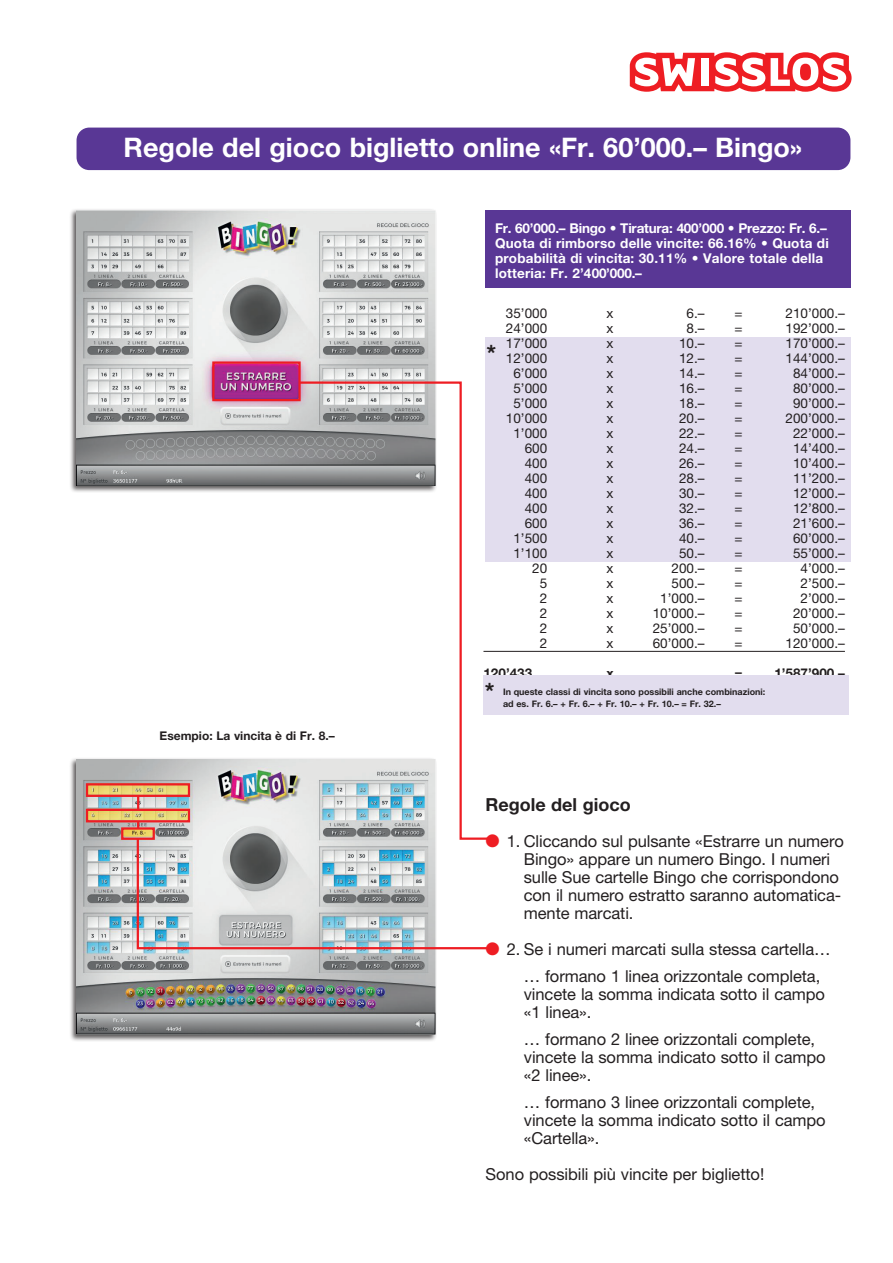
<style>
.page{position:relative;width:893px;height:1263px;background:#fff}
.page>*{position:absolute;margin:0;border:0;box-sizing:border-box;transform-origin:0 0}
.t1{font:700 27px "Helvetica Neue CE";color:#fff}
.t2{font:700 24px "Helvetica Neue CE";color:#231f20}
.t3{font:700 18px "Helvetica Neue CE";color:#231f20}
.t4{font:16.5px/18px "Helvetica Neue CE";letter-spacing:-.005em;color:#231f20}
.t5{font:13.5px "Helvetica Neue CE";color:#231f20}
.t6{font:700 13.5px/15px "Helvetica Neue CE";letter-spacing:.015em;color:#fff}
.t7{font:700 13.5px "Helvetica Neue CE";color:#231f20}
.t8{font:700 12px "Helvetica Neue CE";color:#231f20}
.t9{font:700 9px/12px "Helvetica Neue CE";color:#231f20}
.s1{color:#ee1d23}
</style>
<div class="page">
<div style="left:485px;top:337px;width:365px;height:224px;background:#e2ddee"></div>
<hr style="left:483px;top:651px;width:362px;height:1px;background:#231f20">
<div style="left:485px;top:210px;width:366px;height:78px;background:#593795"></div>
<div style="left:483px;top:675px;width:366px;height:40px;background:#e2ddee"></div>
<svg style="left:630px;top:52px;width:222px;height:40px"></svg>
<div style="left:77px;top:128px;width:773px;height:42px;background:#593795;border-radius:13px"></div>
<div style="left:69px;top:758px;width:368px;height:284px;background:#231f20;opacity:.75"></div>
<img style="left:77px;top:760px;width:359px;height:274px">
<div style="left:69px;top:208px;width:368px;height:285px;background:#231f20;opacity:.75"></div>
<img style="left:77px;top:211px;width:359px;height:274px">
<div style="left:86px;top:783px;width:104px;height:14px;border:2px solid #ee1d23"></div>
<div style="left:212px;top:361px;width:89px;height:40px;border:2px solid #ee1d23"></div>
<div style="left:121px;top:827px;width:34px;height:13px;border:2px solid #ee1d23"></div>
<svg style="left:297px;top:380px;width:198px;height:456px"></svg>
<svg style="left:137px;top:822px;width:2px;height:7px"></svg>
<div style="left:86px;top:809px;width:104px;height:13px;border:2px solid #ee1d23"></div>
<svg style="left:137px;top:795px;width:2px;height:14px"></svg>
<svg style="left:136px;top:836px;width:357px;height:120px"></svg>
<h1 class="t1" style="left:124px;top:131px;width:680px">Regole del gioco biglietto online «Fr. 60’000.– Bingo»</h1>
<p class="t6" style="left:495px;top:221px;width:335px">Fr. 60’000.– Bingo • Tiratura: 400’000 • Prezzo: Fr. 6.– Quota di rimborso delle vincite: 66.16% • Quota di probabilità di vincita: 30.11% • Valore totale della lotteria: Fr. 2’400’000.–</p>
<p class="t5" style="left:506px;top:305px;width:43px">35’000</p>
<p class="t5" style="left:606px;top:305px;width:8px">x</p>
<p class="t5" style="left:687px;top:305px;width:20px">6.–</p>
<p class="t5" style="left:735px;top:305px;width:10px">=</p>
<p class="t5" style="left:786px;top:305px;width:61px">210’000.–</p>
<p class="t5" style="left:506px;top:320px;width:43px">24’000</p>
<p class="t5" style="left:606px;top:320px;width:8px">x</p>
<p class="t5" style="left:687px;top:320px;width:20px">8.–</p>
<p class="t5" style="left:735px;top:320px;width:10px">=</p>
<p class="t5" style="left:786px;top:320px;width:61px">192’000.–</p>
<p class="t5" style="left:506px;top:335px;width:43px">17’000</p>
<p class="t5" style="left:606px;top:335px;width:8px">x</p>
<p class="t5" style="left:679px;top:335px;width:27px">10.–</p>
<p class="t5" style="left:735px;top:335px;width:10px">=</p>
<p class="t5" style="left:786px;top:335px;width:61px">170’000.–</p>
<p class="t5" style="left:506px;top:350px;width:43px">12’000</p>
<p class="t5" style="left:606px;top:350px;width:8px">x</p>
<p class="t5" style="left:679px;top:350px;width:27px">12.–</p>
<p class="t5" style="left:735px;top:350px;width:10px">=</p>
<p class="t5" style="left:786px;top:350px;width:61px">144’000.–</p>
<p class="t5" style="left:513px;top:365px;width:35px">6’000</p>
<p class="t5" style="left:606px;top:365px;width:8px">x</p>
<p class="t5" style="left:679px;top:365px;width:27px">14.–</p>
<p class="t5" style="left:735px;top:365px;width:10px">=</p>
<p class="t5" style="left:793px;top:365px;width:53px">84’000.–</p>
<p class="t5" style="left:513px;top:380px;width:35px">5’000</p>
<p class="t5" style="left:606px;top:380px;width:8px">x</p>
<p class="t5" style="left:679px;top:380px;width:27px">16.–</p>
<p class="t5" style="left:735px;top:380px;width:10px">=</p>
<p class="t5" style="left:793px;top:380px;width:53px">80’000.–</p>
<p class="t5" style="left:513px;top:395px;width:35px">5’000</p>
<p class="t5" style="left:606px;top:395px;width:8px">x</p>
<p class="t5" style="left:679px;top:395px;width:27px">18.–</p>
<p class="t5" style="left:735px;top:395px;width:10px">=</p>
<p class="t5" style="left:793px;top:395px;width:53px">90’000.–</p>
<p class="t5" style="left:506px;top:410px;width:43px">10’000</p>
<p class="t5" style="left:606px;top:410px;width:8px">x</p>
<p class="t5" style="left:679px;top:410px;width:27px">20.–</p>
<p class="t5" style="left:735px;top:410px;width:10px">=</p>
<p class="t5" style="left:786px;top:410px;width:61px">200’000.–</p>
<p class="t5" style="left:513px;top:425px;width:35px">1’000</p>
<p class="t5" style="left:606px;top:425px;width:8px">x</p>
<p class="t5" style="left:679px;top:425px;width:27px">22.–</p>
<p class="t5" style="left:735px;top:425px;width:10px">=</p>
<p class="t5" style="left:793px;top:425px;width:53px">22’000.–</p>
<p class="t5" style="left:525px;top:440px;width:24px">600</p>
<p class="t5" style="left:606px;top:440px;width:8px">x</p>
<p class="t5" style="left:679px;top:440px;width:27px">24.–</p>
<p class="t5" style="left:735px;top:440px;width:10px">=</p>
<p class="t5" style="left:793px;top:440px;width:53px">14’400.–</p>
<p class="t5" style="left:525px;top:455px;width:24px">400</p>
<p class="t5" style="left:606px;top:455px;width:8px">x</p>
<p class="t5" style="left:679px;top:455px;width:27px">26.–</p>
<p class="t5" style="left:735px;top:455px;width:10px">=</p>
<p class="t5" style="left:793px;top:455px;width:53px">10’400.–</p>
<p class="t5" style="left:525px;top:470px;width:24px">400</p>
<p class="t5" style="left:606px;top:470px;width:8px">x</p>
<p class="t5" style="left:679px;top:470px;width:27px">28.–</p>
<p class="t5" style="left:735px;top:470px;width:10px">=</p>
<p class="t5" style="left:793px;top:470px;width:53px">11’200.–</p>
<p class="t5" style="left:525px;top:485px;width:24px">400</p>
<p class="t5" style="left:606px;top:485px;width:8px">x</p>
<p class="t5" style="left:679px;top:485px;width:27px">30.–</p>
<p class="t5" style="left:735px;top:485px;width:10px">=</p>
<p class="t5" style="left:793px;top:485px;width:53px">12’000.–</p>
<p class="t5" style="left:525px;top:500px;width:24px">400</p>
<p class="t5" style="left:606px;top:500px;width:8px">x</p>
<p class="t5" style="left:679px;top:500px;width:27px">32.–</p>
<p class="t5" style="left:735px;top:500px;width:10px">=</p>
<p class="t5" style="left:793px;top:500px;width:53px">12’800.–</p>
<p class="t5" style="left:525px;top:515px;width:24px">600</p>
<p class="t5" style="left:606px;top:515px;width:8px">x</p>
<p class="t5" style="left:679px;top:515px;width:27px">36.–</p>
<p class="t5" style="left:735px;top:515px;width:10px">=</p>
<p class="t5" style="left:793px;top:515px;width:53px">21’600.–</p>
<p class="t5" style="left:513px;top:530px;width:35px">1’500</p>
<p class="t5" style="left:606px;top:530px;width:8px">x</p>
<p class="t5" style="left:679px;top:530px;width:27px">40.–</p>
<p class="t5" style="left:735px;top:530px;width:10px">=</p>
<p class="t5" style="left:793px;top:530px;width:53px">60’000.–</p>
<p class="t5" style="left:513px;top:545px;width:35px">1’100</p>
<p class="t5" style="left:606px;top:545px;width:8px">x</p>
<p class="t5" style="left:679px;top:545px;width:27px">50.–</p>
<p class="t5" style="left:735px;top:545px;width:10px">=</p>
<p class="t5" style="left:793px;top:545px;width:53px">55’000.–</p>
<p class="t5" style="left:532px;top:560px;width:17px">20</p>
<p class="t5" style="left:606px;top:560px;width:8px">x</p>
<p class="t5" style="left:672px;top:560px;width:35px">200.–</p>
<p class="t5" style="left:735px;top:560px;width:10px">=</p>
<p class="t5" style="left:801px;top:560px;width:46px">4’000.–</p>
<p class="t5" style="left:540px;top:575px;width:9px">5</p>
<p class="t5" style="left:606px;top:575px;width:8px">x</p>
<p class="t5" style="left:672px;top:575px;width:35px">500.–</p>
<p class="t5" style="left:735px;top:575px;width:10px">=</p>
<p class="t5" style="left:801px;top:575px;width:46px">2’500.–</p>
<p class="t5" style="left:540px;top:590px;width:9px">2</p>
<p class="t5" style="left:606px;top:590px;width:8px">x</p>
<p class="t5" style="left:660px;top:590px;width:46px">1’000.–</p>
<p class="t5" style="left:735px;top:590px;width:10px">=</p>
<p class="t5" style="left:801px;top:590px;width:46px">2’000.–</p>
<p class="t5" style="left:540px;top:605px;width:9px">2</p>
<p class="t5" style="left:606px;top:605px;width:8px">x</p>
<p class="t5" style="left:653px;top:605px;width:53px">10’000.–</p>
<p class="t5" style="left:735px;top:605px;width:10px">=</p>
<p class="t5" style="left:793px;top:605px;width:53px">20’000.–</p>
<p class="t5" style="left:540px;top:620px;width:9px">2</p>
<p class="t5" style="left:606px;top:620px;width:8px">x</p>
<p class="t5" style="left:653px;top:620px;width:53px">25’000.–</p>
<p class="t5" style="left:735px;top:620px;width:10px">=</p>
<p class="t5" style="left:793px;top:620px;width:53px">50’000.–</p>
<p class="t5" style="left:540px;top:635px;width:9px">2</p>
<p class="t5" style="left:606px;top:635px;width:8px">x</p>
<p class="t5" style="left:653px;top:635px;width:53px">60’000.–</p>
<p class="t5" style="left:735px;top:635px;width:10px">=</p>
<p class="t5" style="left:786px;top:635px;width:61px">120’000.–</p>
<p class="t7" style="left:483px;top:664px;width:50px">120’433</p>
<p class="t7" style="left:606px;top:664px;width:9px">x</p>
<p class="t7" style="left:735px;top:664px;width:10px">=</p>
<p class="t7" style="left:774px;top:664px;width:72px">1’587’900.–</p>
<h2 class="t2" style="left:486px;top:339px;width:11px">*</h2>
<p class="t8" style="left:160px;top:728px;width:177px">Esempio: La vincita è di Fr. 8.–</p>
<h2 class="t2" style="left:485px;top:677px;width:11px">*</h2>
<p class="t9" style="left:503px;top:686px;width:264px">In queste classi di vincita sono possibili anche combinazioni: ad es. Fr. 6.– + Fr. 6.– + Fr. 10.– + Fr. 10.– = Fr. 32.–</p>
<p class="t3" style="left:485px;top:793px;width:147px">Regole del gioco</p>
<p class="t4" style="left:524px;top:832px;width:322px;text-indent:-38px"><span class="s1">●</span> 1. Cliccando sul pulsante «Estrarre un numero Bingo» appare un numero Bingo. I numeri sulle Sue cartelle Bingo che corrispondono con il numero estratto saranno automatica&shy;mente marcati.</p>
<p class="t4" style="left:524px;top:936px;width:308px;line-height:27px;text-indent:-38px"><span class="s1">●</span> 2. Se i numeri marcati sulla stessa cartella… … formano 1 linea orizzontale completa,</p>
<p class="t4" style="left:524px;top:985px;width:303px">vincete la somma indicata sotto il campo «1 linea».</p>
<p class="t4" style="left:524px;top:1030px;width:303px">… formano 2 linee orizzontali complete, vincete la somma indicato sotto il campo «2 linee».</p>
<p class="t4" style="left:524px;top:1093px;width:303px">… formano 3 linee orizzontali complete, vincete la somma indicato sotto il campo «Cartella».</p>
<p class="t4" style="left:486px;top:1165px;width:280px">Sono possibili più vincite per biglietto!</p>
</div>
